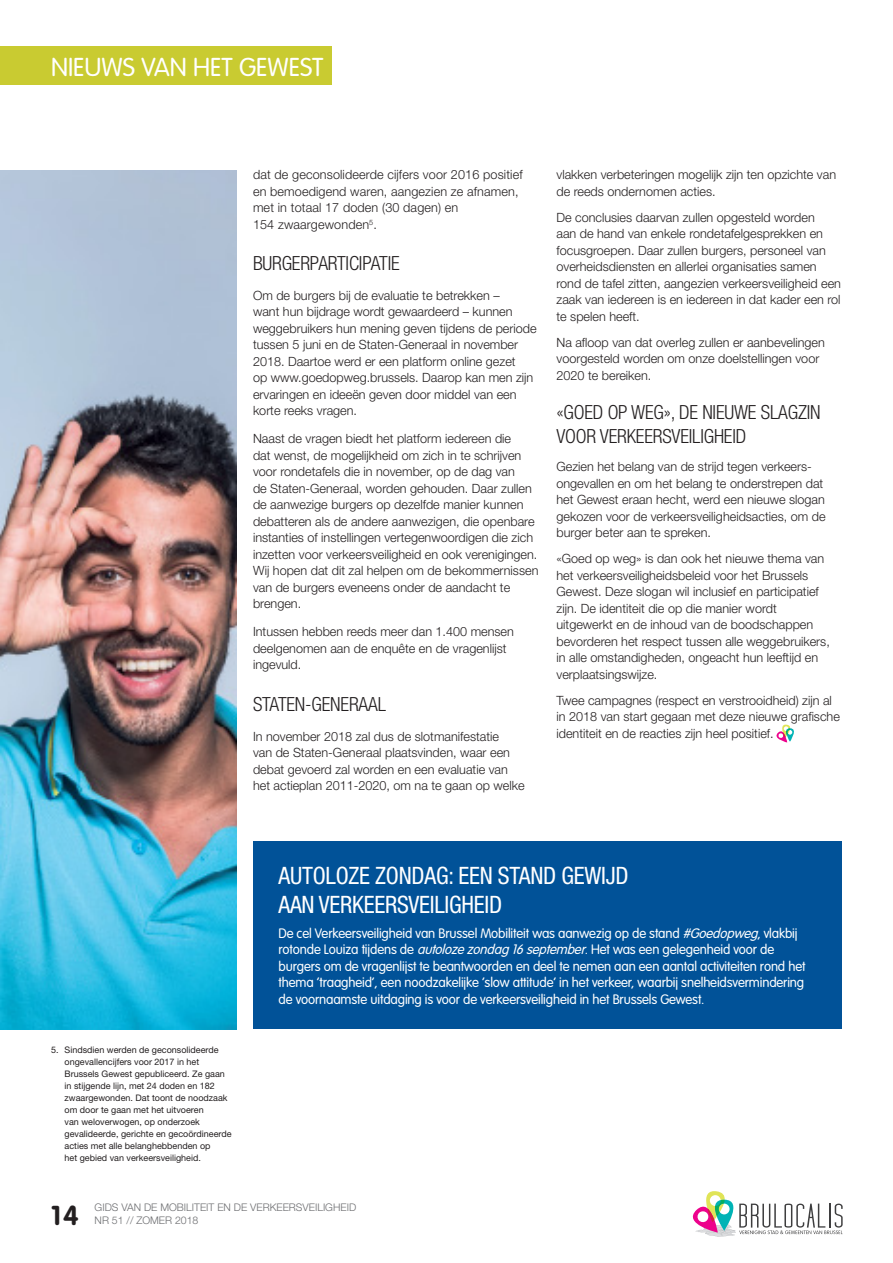
<style>
.page{position:relative;width:893px;height:1263px;background:#fff}
.page>*{position:absolute;margin:0;border:0;box-sizing:border-box;transform-origin:0 0}
.t1{font:700 27px "VAG Rounded";color:#231f20}
.t2{font:300 25.5px "VAG Rounded";color:#fff}
.Encadré_Titre{font:condensed 24px/28.8px "Helvetica Neue LT Pro";letter-spacing:-.01em;color:#fff}
.Article_inter-titres{font:300 condensed 19.5px/23.4px "Helvetica Neue LT Pro";letter-spacing:-.01em;color:#231f20}
.Encadré_texte{font:300 13.5px/16.5px "VAG Rounded";letter-spacing:-.01em;color:#fff}
.Article_Texte{font:300 12.75px/16.5px "Helvetica Neue LT Pro";color:#231f20}
.t3{font:300 10.5px/12.6px "Helvetica Neue LT Pro";color:#6c6d70}
.t4{font:9px/12px "Helvetica Neue LT Pro";color:#231f20}
.s1{font-style:italic}
</style>
<div class="page">
<img style="left:0;top:170px;width:236px;height:859px">
<div style="left:253px;top:841px;width:589px;height:188px;background:#015298"></div>
<svg style="left:776px;top:725px;width:18px;height:17px"></svg>
<svg style="left:692px;top:1191px;width:151px;height:46px"></svg>
<div style="left:0;top:47px;width:332px;height:38px;background:#c9cb31"></div>
<h2 class="t2" style="left:51px;top:52px;width:274px">NIEUWS VAN HET GEWEST</h2>
<p class="Article_Texte" style="left:253px;top:166px;width:271px">dat de geconsolideerde cijfers voor 2016 positief en bemoedigend waren, aangezien ze afnamen, met in totaal 17 doden (30 dagen) en<br>154 zwaargewonden<sup>5</sup>.</p>
<p class="Article_inter-titres" style="left:253px;top:251px;width:148px">BURGERPARTICIPATIE</p>
<p class="Article_Texte" style="left:253px;top:287px;width:285px">Om de burgers bij de evaluatie te betrekken –<br>want hun bijdrage wordt gewaardeerd – kunnen weggebruikers hun mening geven tijdens de periode tussen 5 juni en de Staten-Generaal in november 2018. Daartoe werd er een platform online gezet<br>op www.goedopweg.brussels. Daarop kan men zijn ervaringen en ideeën geven door middel van een korte reeks vragen.</p>
<p class="Article_Texte" style="left:253px;top:430px;width:287px">Naast de vragen biedt het platform iedereen die<br>dat wenst, de mogelijkheid om zich in te schrijven voor rondetafels die in november, op de dag van<br>de Staten-Generaal, worden gehouden. Daar zullen de aanwezige burgers op dezelfde manier kunnen debatteren als de andere aanwezigen, die openbare instanties of instellingen vertegenwoordigen die zich inzetten voor verkeersveiligheid en ook verenigingen.<br>Wij hopen dat dit zal helpen om de bekommernissen van de burgers eveneens onder de aandacht te brengen.</p>
<p class="Article_Texte" style="left:253px;top:623px;width:262px">Intussen hebben reeds meer dan 1.400 mensen deelgenomen aan de enquête en de vragenlijst ingevuld.</p>
<p class="Article_inter-titres" style="left:253px;top:692px;width:134px">STATEN-GENERAAL</p>
<p class="Article_Texte" style="left:253px;top:727px;width:273px">In november 2018 zal dus de slotmanifestatie<br>van de Staten-Generaal plaatsvinden, waar een debat gevoerd zal worden en een evaluatie van het actieplan 2011-2020, om na te gaan op welke</p>
<p class="Article_Texte" style="left:556px;top:166px;width:281px">vlakken verbeteringen mogelijk zijn ten opzichte van de reeds ondernomen acties.</p>
<p class="Article_Texte" style="left:556px;top:209px;width:286px">De conclusies daarvan zullen opgesteld worden<br>aan de hand van enkele rondetafelgesprekken en focusgroepen. Daar zullen burgers, personeel van overheidsdiensten en allerlei organisaties samen rond de tafel zitten, aangezien verkeersveiligheid een zaak van iedereen is en iedereen in dat kader een rol te spelen heeft.</p>
<p class="Article_Texte" style="left:556px;top:334px;width:270px">Na afloop van dat overleg zullen er aanbevelingen voorgesteld worden om onze doelstellingen voor<br>2020 te bereiken.</p>
<p class="Article_inter-titres" style="left:556px;top:401px;width:266px">«GOED OP WEG», DE NIEUWE SLAGZIN<br>VOOR VERKEERSVEILIGHEID</p>
<p class="Article_Texte" style="left:556px;top:458px;width:271px">Gezien het belang van de strijd tegen verkeers&shy;ongevallen en om het belang te onderstrepen dat het Gewest eraan hecht, werd een nieuwe slogan gekozen voor de verkeersveiligheidsacties, om de burger beter aan te spreken.</p>
<p class="Article_Texte" style="left:556px;top:550px;width:275px">«Goed op weg» is dan ook het nieuwe thema van het verkeersveiligheidsbeleid voor het Brussels Gewest. Deze slogan wil inclusief en participatief zijn. De identiteit die op die manier wordt uitgewerkt en de inhoud van de boodschappen bevorderen het respect tussen alle weggebruikers, in alle omstandigheden, ongeacht hun leeftijd en verplaatsingswijze.</p>
<p class="Article_Texte" style="left:556px;top:692px;width:285px">Twee campagnes (respect en verstrooidheid) zijn al in 2018 van start gegaan met deze nieuwe grafische identiteit en de reacties zijn heel positief.</p>
<p class="t4" style="left:65px;top:1043px;width:169px;text-indent:-14px">5. Sindsdien werden de geconsolideerde ongevallencijfers voor 2017 in het Brussels Gewest gepubliceerd. Ze gaan in stijgende lijn, met 24 doden en 182 zwaargewonden. Dat toont de noodzaak om door te gaan met het uitvoeren<br>van weloverwogen, op onderzoek gevalideerde, gerichte en gecoördineerde acties met alle belanghebbenden op<br>het gebied van verkeersveiligheid.</p>
<p class="Encadré_Titre" style="left:279px;top:861px;width:352px">AUTOLOZE ZONDAG: EEN STAND GEWIJD<br>AAN VERKEERSVEILIGHEID</p>
<p class="Encadré_texte" style="left:279px;top:925px;width:528px">De cel Verkeersveiligheid van Brussel Mobiliteit was aanwezig op de stand <span class="s1">#Goedopweg</span>, vlakbij rotonde Louiza tijdens de <span class="s1">autolozezondag16september</span>. Het was een gelegenheid voor de burgers om de vragenlijst te beantwoorden en deel te nemen aan een aantal activiteiten rond het thema ‘traagheid’, een noodzakelijke ‘slow attitude’ in het verkeer, waarbij snelheidsvermindering de voornaamste uitdaging is voor de verkeersveiligheid in het Brussels Gewest.</p>
<h1 class="t1" style="left:51px;top:1199px;width:29px">14</h1>
<p class="t3" style="left:95px;top:1201px;width:263px">GIDS VAN DE MOBILITEIT EN DE VERKEERSVEILIGHEID<br>NR 51 // zomer</p>
<p class="t3" style="left:175px;top:1213px;width:25px">2018</p>
</div>
